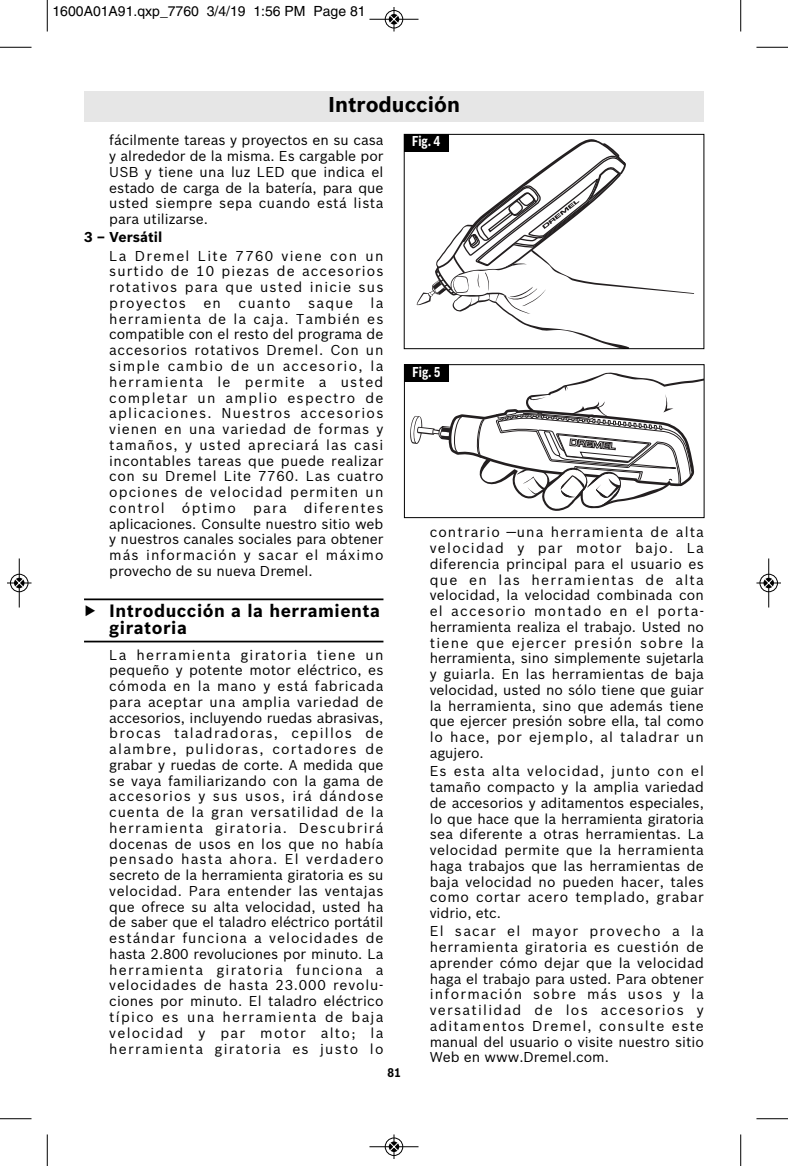
<style>
.page{position:relative;width:788px;height:1166px;background:#fff}
.page>*{position:absolute;margin:0;border:0;box-sizing:border-box;transform-origin:0 0}
.t1{font:700 21px "Bosch Sans";color:#000}
.t2{font:700 17.5px/17.5px "Bosch Sans";letter-spacing:.03em;color:#000}
.t3{font:14px/15.8px "Bosch Sans";letter-spacing:.035em;color:#000;text-align:justify}
.t4{font:14px "Helvetica";color:#000}
.t5{font:700 14px "Bosch Sans";color:#000}
.t6{font:700 14px "Bosch Sans Cond";color:#fff;scale:.9 1}
.t7{font:700 12.25px "Bosch Sans Cond";color:#000}
</style>
<div class="page">
<div style="left:84px;top:91px;width:620px;height:30px;background:#e6e6e6"></div>
<hr style="left:84px;top:598px;width:299px;height:2px;background:#000">
<hr style="left:84px;top:640px;width:299px;height:2px;background:#000">
<svg style="left:416px;top:139px;width:278px;height:208px"></svg>
<div style="left:404px;top:134px;width:300px;height:215px;border:1px solid #000"></div>
<svg style="left:410px;top:372px;width:292px;height:139px"></svg>
<div style="left:404px;top:364px;width:300px;height:154px;border:1px solid #000"></div>
<div style="left:404px;top:134px;width:44px;height:18px;background:#000"></div>
<div style="left:404px;top:364px;width:45px;height:18px;background:#000"></div>
<hr style="left:47px;top:0;width:1px;height:32px;background:#000">
<hr style="left:0;top:47px;width:32px;height:1px;background:#000">
<hr style="left:740px;top:0;width:1px;height:32px;background:#000">
<hr style="left:756px;top:47px;width:32px;height:1px;background:#000">
<hr style="left:47px;top:1134px;width:1px;height:32px;background:#000">
<hr style="left:0;top:1118px;width:32px;height:1px;background:#000">
<hr style="left:740px;top:1134px;width:1px;height:32px;background:#000">
<hr style="left:756px;top:1118px;width:32px;height:1px;background:#000">
<div style="left:384px;top:10px;width:19px;height:19px;border:1px solid #fff;border-radius:50%"></div>
<hr style="left:369px;top:19px;width:49px;height:1px;background:#000">
<div style="left:385px;top:10px;width:18px;height:18px;border:1px solid #000;border-radius:50%"></div>
<svg style="left:389px;top:7px;width:9px;height:25px"></svg>
<div style="left:384px;top:1137px;width:19px;height:19px;border:1px solid #fff;border-radius:50%"></div>
<hr style="left:369px;top:1146px;width:49px;height:1px;background:#000">
<div style="left:385px;top:1137px;width:18px;height:18px;border:1px solid #000;border-radius:50%"></div>
<svg style="left:389px;top:1134px;width:9px;height:24px"></svg>
<div style="left:10px;top:573px;width:19px;height:19px;border:1px solid #fff;border-radius:50%"></div>
<hr style="left:19px;top:558px;width:1px;height:49px;background:#000">
<div style="left:10px;top:574px;width:18px;height:18px;border:1px solid #000;border-radius:50%"></div>
<svg style="left:7px;top:578px;width:25px;height:9px"></svg>
<div style="left:759px;top:573px;width:19px;height:19px;border:1px solid #fff;border-radius:50%"></div>
<hr style="left:768px;top:558px;width:1px;height:49px;background:#000">
<div style="left:759px;top:574px;width:18px;height:18px;border:1px solid #000;border-radius:50%"></div>
<svg style="left:756px;top:578px;width:24px;height:9px"></svg>
<p class="t4" style="left:52px;top:6px;width:314px">1600A01A91.qxp_7760 3/4/19 1:56 PM Page 81</p>
<h1 class="t1" style="left:328px;top:92px;width:133px">Introducción</h1>
<p class="t3" style="left:109px;top:133px;width:276px">fácilmente tareas y proyectos en su casa y alrededor de la misma. Es cargable por USB y tiene una luz LED que indica el estado de carga de la batería, para que usted siempre sepa cuando está lista para utilizarse.</p>
<p class="t5" style="left:84px;top:229px;width:80px">3 – Versátil</p>
<p class="t3" style="left:109px;top:248px;width:276px">La Dremel Lite 7760 viene con un surtido de 10 piezas de accesorios rotativos para que usted inicie sus proyectos en cuanto saque la herramienta de la caja. También es compatible con el resto del programa de accesorios rotativos Dremel. Con un simple cambio de un accesorio, la herramienta le permite a usted completar un amplio espectro de aplicaciones. Nuestros accesorios vienen en una variedad de formas y tamaños, y usted apreciará las casi incontables tareas que puede realizar con su Dremel Lite 7760. Las cuatro opciones de velocidad permiten un control óptimo para diferentes aplicaciones. Consulte nuestro sitio web y nuestros canales sociales para obtener más información y sacar el máximo provecho de su nueva Dremel.</p>
<p class="t2" style="left:109px;top:602px;width:272px;text-indent:-25px">▶ Introducción a la herramienta giratoria</p>
<p class="t3" style="left:109px;top:647px;width:276px">La herramienta giratoria tiene un pequeño y potente motor eléctrico, es cómoda en la mano y está fabricada para aceptar una amplia variedad de accesorios, incluyendo ruedas abrasivas, brocas taladradoras, cepillos de alambre, pulidoras, cortadores de grabar y ruedas de corte. A medida que se vaya familiarizando con la gama de accesorios y sus usos, irá dándose cuenta de la gran versatilidad de la herramienta giratoria. Descubrirá docenas de usos en los que no había pensado hasta ahora. El verdadero secreto de la herramienta giratoria es su velocidad. Para entender las ventajas que ofrece su alta velocidad, usted ha de saber que el taladro eléctrico portátil estándar funciona a velocidades de hasta 2.800 revoluciones por minuto. La herramienta giratoria funciona a velocidades de hasta 23.000 revolu&shy;ciones por minuto. El taladro eléctrico típico es una herramienta de baja velocidad y par motor alto; la herramienta giratoria es justo lo</p>
<p class="t6" style="left:412px;top:133px;width:33px">Fig. 4</p>
<p class="t6" style="left:412px;top:363px;width:33px">Fig. 5</p>
<p class="t3" style="left:429px;top:524px;width:276px">contrario —una herramienta de alta velocidad y par motor bajo. La diferencia principal para el usuario es que en las herramientas de alta velocidad, la velocidad combinada con el accesorio montado en el porta&shy;herramienta realiza el trabajo. Usted no tiene que ejercer presión sobre la herramienta, sino simplemente sujetarla y guiarla. En las herramientas de baja velocidad, usted no sólo tiene que guiar la herramienta, sino que además tiene que ejercer presión sobre ella, tal como lo hace, por ejemplo, al taladrar un agujero.</p>
<p class="t3" style="left:429px;top:763px;width:276px">Es esta alta velocidad, junto con el tamaño compacto y la amplia variedad de accesorios y aditamentos especiales, lo que hace que la herramienta giratoria sea diferente a otras herramientas. La velocidad permite que la herramienta haga trabajos que las herramientas de baja velocidad no pueden hacer, tales como cortar acero templado, grabar vidrio, etc.</p>
<p class="t3" style="left:429px;top:923px;width:276px">El sacar el mayor provecho a la herramienta giratoria es cuestión de aprender cómo dejar que la velocidad haga el trabajo para usted. Para obtener información sobre más usos y la versatilidad de los accesorios y aditamentos Dremel, consulte este manual del usuario o visite nuestro sitio Web en www.Dremel.com.</p>
<p class="t7" style="left:387px;top:1065px;width:15px">81</p>
</div>
